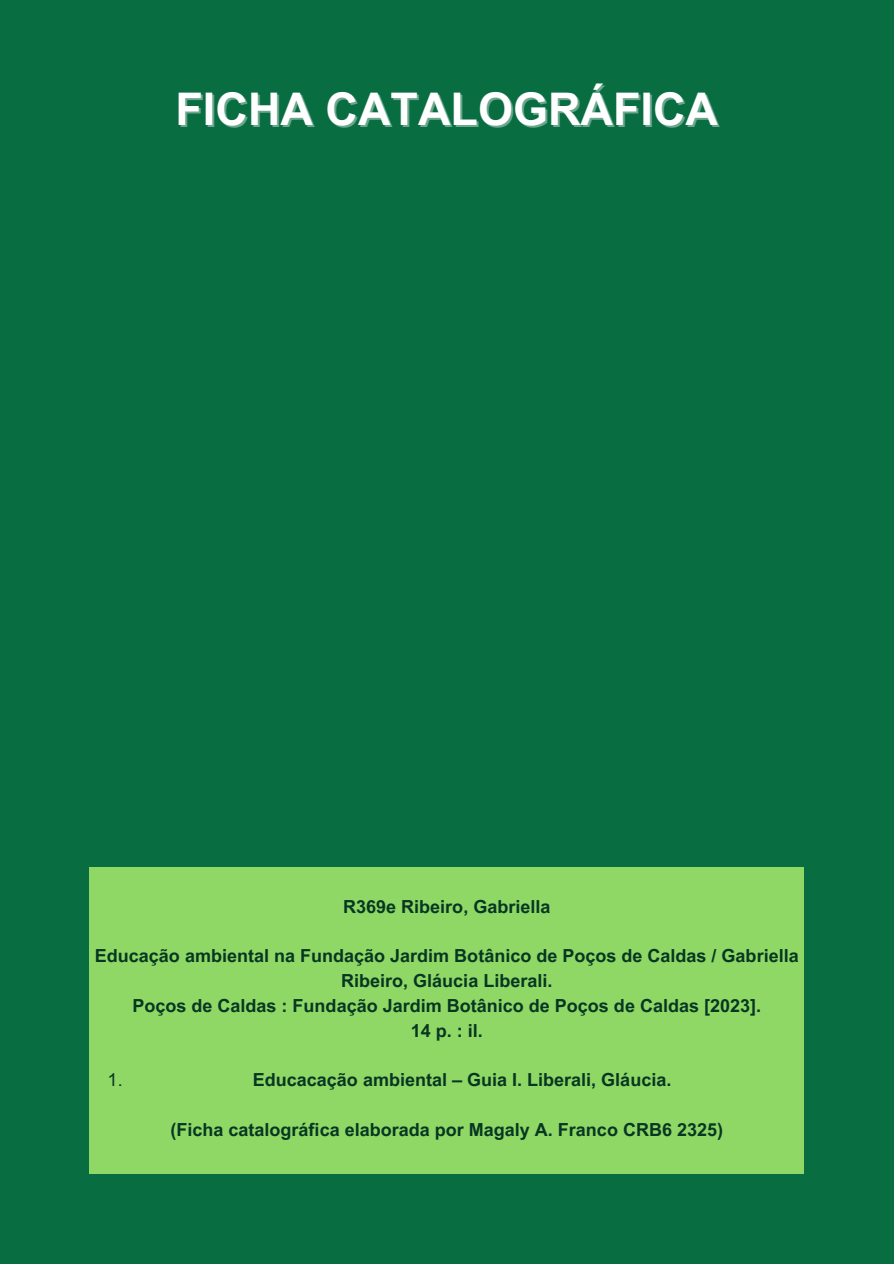
<style>
.page{position:relative;width:894px;height:1264px;background:#fff}
.page>*{position:absolute;margin:0;border:0;box-sizing:border-box;transform-origin:0 0}
.t1{font:700 45px "Arial MT Pro";color:#fff}
.t2{font:700 18px/24.8px "Arial MT Pro";color:#072418;text-align:center}
.t3{font:18px "Arial MT Pro";color:#072418}
</style>
<div class="page">
<div style="left:0;top:0;width:893px;height:1263px;background:#096d42"></div>
<div style="left:89px;top:867px;width:714px;height:307px;background:#90d865"></div>
<h1 class="t1" style="left:175px;top:93px;width:544px">FICHA CATALOGRÁFICA</h1>
<p class="t2" style="left:343px;top:896px;width:209px">R369e Ribeiro, Gabriella</p>
<p class="t2" style="left:95px;top:945px;width:705px">Educação ambiental na Fundação Jardim Botânico de Poços de Caldas / Gabriella Ribeiro, Gláucia Liberali.<br>Poços de Caldas : Fundação Jardim Botânico de Poços de Caldas [2023].<br>14 p. : il.</p>
<p class="t3" style="left:108px;top:1073px;width:17px">1.</p>
<p class="t2" style="left:253px;top:1069px;width:420px">Educacação ambiental – Guia I. Liberali, Gláucia.</p>
<p class="t2" style="left:170px;top:1119px;width:554px">(Ficha catalográfica elaborada por Magaly A. Franco CRB6 2325)</p>
</div>
